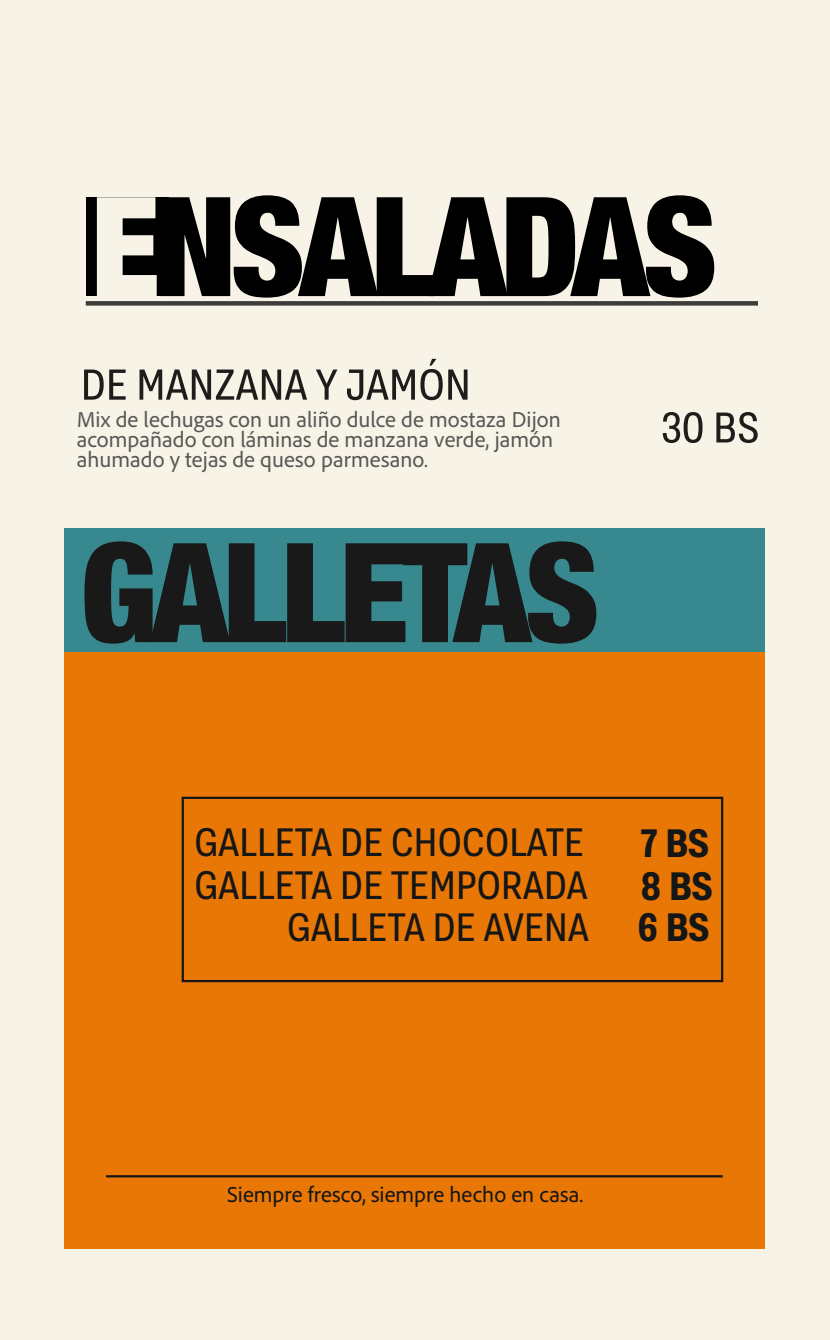
<style>
.page{position:relative;width:830px;height:1340px;background:#fff}
.page>*{position:absolute;margin:0;border:0;box-sizing:border-box;transform-origin:0 0}
.t1{font:900 condensed 138.38px "Helvetica Neue";letter-spacing:-.04em;color:#000}
.t2{font:900 condensed 138.38px "Helvetica Neue";letter-spacing:-.04em;color:#191919}
.t3{font:54px "Nitti Grotesk Cond";letter-spacing:-.025em;color:#1d1d1b}
.t4{font:53.55px "Nitti Grotesk Cond";color:#1d1d1b}
.t5{font:49.5px "Nitti Grotesk Cond";letter-spacing:-.025em;color:#151616}
.t6{font:700 49.5px/41.6px "Nitti Grotesk Cond";color:#151616}
.t7{font:22.5px/20.2px "Adobe Clean";color:#575756}
.t8{font:22.5px "Adobe Clean";color:#151616}
.s1{color:#f8f3e7}
</style>
<div class="page">
<div style="left:0;top:0;width:829px;height:1339px;background:#f8f3e7"></div>
<div style="left:65px;top:647px;width:699px;height:601px;background:#e97706"></div>
<div style="left:65px;top:527px;width:699px;height:124px;background:#37898f"></div>
<svg style="left:86px;top:301px;width:671px;height:4px;background:#41413f"></svg>
<div style="left:86px;top:198px;width:82px;height:98px;background:#000"></div>
<div style="left:181px;top:796px;width:542px;height:186px;border:2px solid #151616"></div>
<hr style="left:106px;top:1175px;width:616px;height:2px;background:#151616">
<h1 class="t1" style="left:91px;top:133px;width:627px"><span class="s1">E</span>NSALADAS</h1>
<h2 class="t3" style="left:80px;top:355px;width:393px">DE MANZANA Y JAMÓN</h2>
<p class="t7" style="left:77px;top:408px;width:485px">Mix de lechugas con un aliño dulce de mostaza Dijon acompañado con láminas de manzana verde, jamón ahumado y tejas de queso parmesano.</p>
<h3 class="t4" style="left:660px;top:399px;width:101px">30 BS</h3>
<h1 class="t2" style="left:80px;top:479px;width:520px">GALLETAS</h1>
<h3 class="t5" style="left:194px;top:816px;width:392px">GALLETA DE CHOCOLATE</h3>
<h3 class="t5" style="left:194px;top:859px;width:395px">GALLETA DE TEMPORADA</h3>
<h3 class="t5" style="left:286px;top:900px;width:304px">GALLETA DE AVENA</h3>
<h3 class="t6" style="left:640px;top:820px;width:70px">7 BS</h3>
<h3 class="t6" style="left:637px;top:863px;width:77px">8 BS<br>6 BS</h3>
<p class="t8" style="left:227px;top:1180px;width:357px">Siempre fresco, siempre hecho en casa.</p>
</div>
